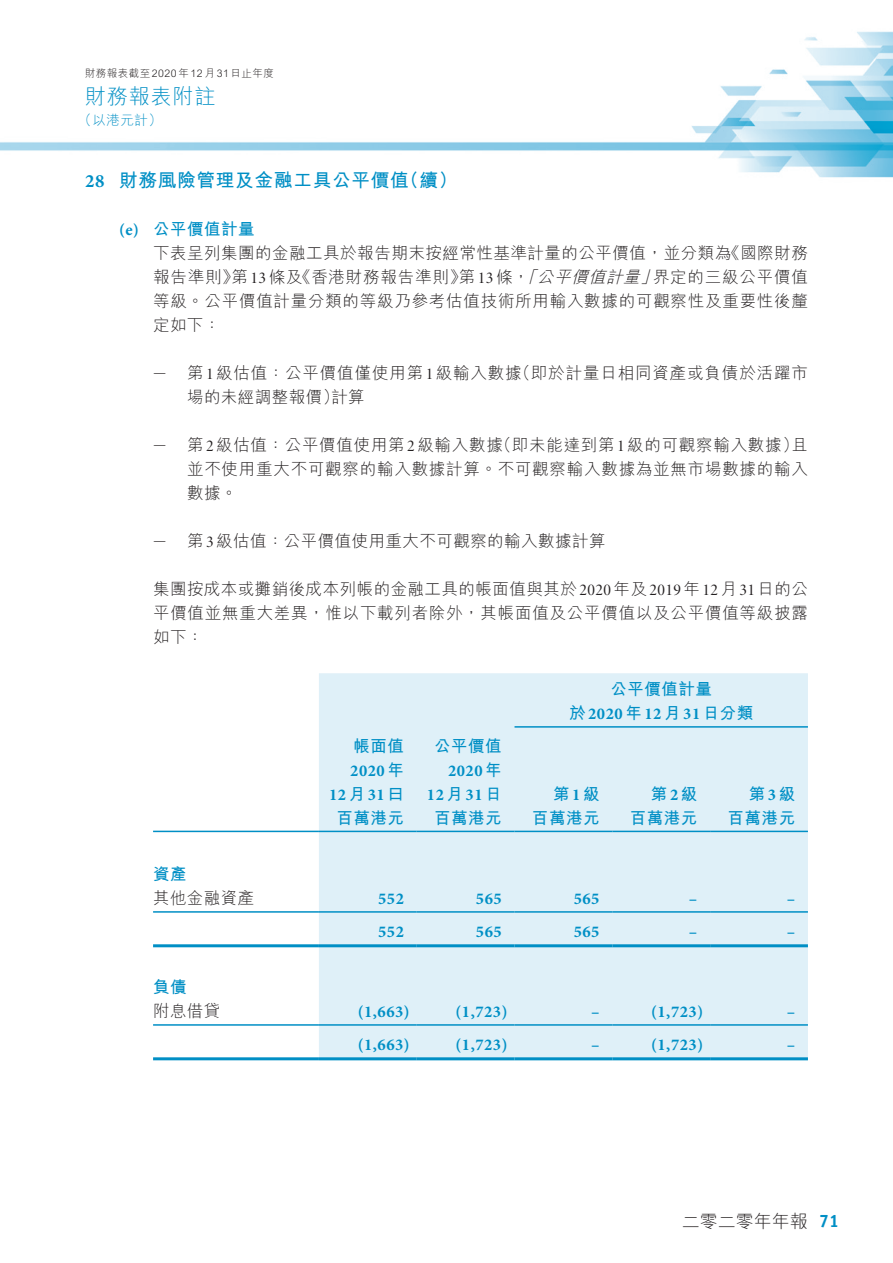
<style>
.page{position:relative;width:893px;height:1263px;background:#fff}
.page>*{position:absolute;margin:0;border:0;box-sizing:border-box;transform-origin:0 0}
.t1{font:21px "M Hei HK Light E Ten B5 H";letter-spacing:.04em;color:#008fc5}
.t2{font:18.75px "M Hei HK Bold E Ten B5 H";letter-spacing:.035em;color:#008fc5}
.t3{font:18px "M Hei HK Light E Ten B5 H";color:#231f20}
.t4{font:16.5px/24px "M Hei HK Light E Ten B5 H";letter-spacing:.045em;color:#231f20;text-align:justify}
.t5{font:700 16.5px/24px "Minion Pro";letter-spacing:.035em;color:#008fc5;text-align:right}
.t6{font:16.5px "M Hei HK Bold E Ten B5 H";letter-spacing:.03em;color:#008fc5}
.t7{font:16.5px "M Hei HK Light E Ten B5 H";letter-spacing:.025em;color:#231f20}
.t8{font:13.5px "M Hei HK Light E Ten B5 H";color:#008fc5}
.t9{font:10.5px "M Hei HK Light E Ten B5 H";letter-spacing:.04em;color:#231f20}
.s1{font-family:"Minion Pro";font-weight:700}
.s2{font-family:"Minion Pro Disp"}
.s3{font-style:italic}
.s4{font-family:"M Hei HK Bold E Ten B5 H";font-weight:400}
.s5{font-family:"Officina Serif";font-weight:700;color:#008fc5}
</style>
<div class="page">
<img style="left:0;top:31px;width:893px;height:1030px">
<div style="left:319px;top:673px;width:489px;height:384px;background:#dff0f8"></div>
<hr style="left:514px;top:726px;width:294px;height:2px;background:#008fc5">
<hr style="left:153px;top:831px;width:166px;height:1px;background:#008fc5">
<hr style="left:319px;top:831px;width:98px;height:1px;background:#008fc5">
<hr style="left:417px;top:831px;width:97px;height:1px;background:#008fc5">
<hr style="left:514px;top:831px;width:98px;height:1px;background:#008fc5">
<hr style="left:612px;top:831px;width:98px;height:1px;background:#008fc5">
<hr style="left:710px;top:831px;width:98px;height:1px;background:#008fc5">
<hr style="left:153px;top:911px;width:166px;height:2px;background:#008fc5">
<hr style="left:319px;top:911px;width:98px;height:2px;background:#008fc5">
<hr style="left:417px;top:911px;width:97px;height:2px;background:#008fc5">
<hr style="left:514px;top:911px;width:98px;height:2px;background:#008fc5">
<hr style="left:612px;top:911px;width:98px;height:2px;background:#008fc5">
<hr style="left:710px;top:911px;width:98px;height:2px;background:#008fc5">
<hr style="left:153px;top:944px;width:166px;height:3px;background:#008fc5">
<hr style="left:319px;top:944px;width:98px;height:3px;background:#008fc5">
<hr style="left:417px;top:944px;width:97px;height:3px;background:#008fc5">
<hr style="left:514px;top:944px;width:98px;height:3px;background:#008fc5">
<hr style="left:612px;top:944px;width:98px;height:3px;background:#008fc5">
<hr style="left:710px;top:944px;width:98px;height:3px;background:#008fc5">
<hr style="left:153px;top:1024px;width:166px;height:2px;background:#008fc5">
<hr style="left:319px;top:1024px;width:98px;height:2px;background:#008fc5">
<hr style="left:417px;top:1024px;width:97px;height:2px;background:#008fc5">
<hr style="left:514px;top:1024px;width:98px;height:2px;background:#008fc5">
<hr style="left:612px;top:1024px;width:98px;height:2px;background:#008fc5">
<hr style="left:710px;top:1024px;width:98px;height:2px;background:#008fc5">
<hr style="left:153px;top:1057px;width:166px;height:3px;background:#008fc5">
<hr style="left:319px;top:1057px;width:98px;height:3px;background:#008fc5">
<hr style="left:417px;top:1057px;width:97px;height:3px;background:#008fc5">
<hr style="left:514px;top:1057px;width:98px;height:3px;background:#008fc5">
<hr style="left:612px;top:1057px;width:98px;height:3px;background:#008fc5">
<hr style="left:710px;top:1057px;width:98px;height:3px;background:#008fc5">
<p class="t9" style="left:85px;top:70px;width:190px">財務報表截至 2020年 12月 31日止年度</p>
<p class="t1" style="left:85px;top:88px;width:132px">財務報表附註</p>
<p class="t8" style="left:78px;top:115px;width:85px">（以港元計）</p>
<p class="t2" style="left:85px;top:173px;width:374px"><span class="s1">28</span> 財務風險管理及金融工具公平價值（續）</p>
<p class="t6" style="left:119px;top:222px;width:137px"><span class="s1">(e)</span> 公平價值計量</p>
<p class="t4" style="left:153px;top:243px;width:656px">下表呈列集團的金融工具於報告期末按經常性基準計量的公平價值，並分類為《國際財務報告準則》第<span class="s2">13</span>條及《香港財務報告準則》第<span class="s2">13</span>條，<span class="s3">「公平價值計量」</span>界定的三級公平價值等級。公平價值計量分類的等級乃參考估值技術所用輸入數據的可觀察性及重要性後釐定如下：</p>
<p class="t4" style="left:187px;top:363px;width:622px;text-indent:-34px"><span class="s2">—</span> 第<span class="s2">1</span>級估值：公平價值僅使用第<span class="s2">1</span>級輸入數據（即於計量日相同資產或負債於活躍市場的未經調整報價）計算</p>
<p class="t4" style="left:187px;top:435px;width:622px;text-indent:-34px"><span class="s2">—</span> 第<span class="s2">2</span>級估值：公平價值使用第<span class="s2">2</span>級輸入數據（即未能達到第<span class="s2">1</span>級的可觀察輸入數據）且並不使用重大不可觀察的輸入數據計算。不可觀察輸入數據為並無市場數據的輸入數據。</p>
<p class="t7" style="left:153px;top:534px;width:454px"><span class="s2">—</span> 第<span class="s2">3</span>級估值：公平價值使用重大不可觀察的輸入數據計算</p>
<p class="t4" style="left:153px;top:579px;width:656px">集團按成本或攤銷後成本列帳的金融工具的帳面值與其於<span class="s2">2020</span>年及<span class="s2">2019</span>年<span class="s2">12</span>月<span class="s2">31</span>日的公平價值並無重大差異，惟以下載列者除外，其帳面值及公平價值以及公平價值等級披露如下：</p>
<p class="t6" style="left:610px;top:683px;width:103px">公平價值計量</p>
<p class="t5" style="left:569px;top:703px;width:186px"><span class="s4">於</span>2020<span class="s4">年</span>12<span class="s4">月</span>31<span class="s4">日分類</span></p>
<p class="t6" style="left:353px;top:739px;width:52px">帳面值</p>
<p class="t5" style="left:329px;top:760px;width:76px">2020<span class="s4">年<br></span>12<span class="s4">月</span>31<span class="s4">曰</span></p>
<p class="t6" style="left:434px;top:739px;width:69px">公平價值</p>
<p class="t5" style="left:427px;top:760px;width:76px">2020<span class="s4">年<br></span>12<span class="s4">月</span>31<span class="s4">日</span></p>
<p class="t6" style="left:553px;top:787px;width:48px">第<span class="s1">1</span>級</p>
<p class="t6" style="left:651px;top:787px;width:48px">第<span class="s1">2</span>級</p>
<p class="t6" style="left:749px;top:787px;width:48px">第<span class="s1">3</span>級</p>
<p class="t6" style="left:336px;top:811px;width:69px">百萬港元</p>
<p class="t6" style="left:434px;top:811px;width:69px">百萬港元</p>
<p class="t6" style="left:532px;top:811px;width:69px">百萬港元</p>
<p class="t6" style="left:630px;top:811px;width:69px">百萬港元</p>
<p class="t6" style="left:728px;top:811px;width:69px">百萬港元</p>
<p class="t6" style="left:153px;top:868px;width:35px">資產</p>
<p class="t4" style="left:153px;top:888px;width:103px">其他金融資產</p>
<p class="t5" style="left:378px;top:888px;width:27px">552</p>
<p class="t5" style="left:476px;top:888px;width:27px">565</p>
<p class="t5" style="left:574px;top:888px;width:27px">565</p>
<p class="t5" style="left:689px;top:888px;width:10px">–</p>
<p class="t5" style="left:787px;top:888px;width:10px">–</p>
<p class="t5" style="left:378px;top:921px;width:27px">552</p>
<p class="t5" style="left:476px;top:921px;width:27px">565</p>
<p class="t5" style="left:574px;top:921px;width:27px">565</p>
<p class="t5" style="left:689px;top:921px;width:10px">–</p>
<p class="t5" style="left:787px;top:921px;width:10px">–</p>
<p class="t6" style="left:153px;top:981px;width:35px">負債</p>
<p class="t4" style="left:153px;top:1001px;width:69px">附息借貸</p>
<p class="t5" style="left:358px;top:1001px;width:54px">(1,663)</p>
<p class="t5" style="left:456px;top:1001px;width:54px">(1,723)</p>
<p class="t5" style="left:591px;top:1001px;width:10px">–</p>
<p class="t5" style="left:651px;top:1001px;width:54px">(1,723)</p>
<p class="t5" style="left:787px;top:1001px;width:10px">–</p>
<p class="t5" style="left:358px;top:1034px;width:54px">(1,663)</p>
<p class="t5" style="left:456px;top:1034px;width:54px">(1,723)</p>
<p class="t5" style="left:591px;top:1034px;width:10px">–</p>
<p class="t5" style="left:651px;top:1034px;width:54px">(1,723)</p>
<p class="t5" style="left:787px;top:1034px;width:10px">–</p>
<p class="t3" style="left:682px;top:1214px;width:159px">二零二零年年報 <span class="s5">71</span></p>
</div>
